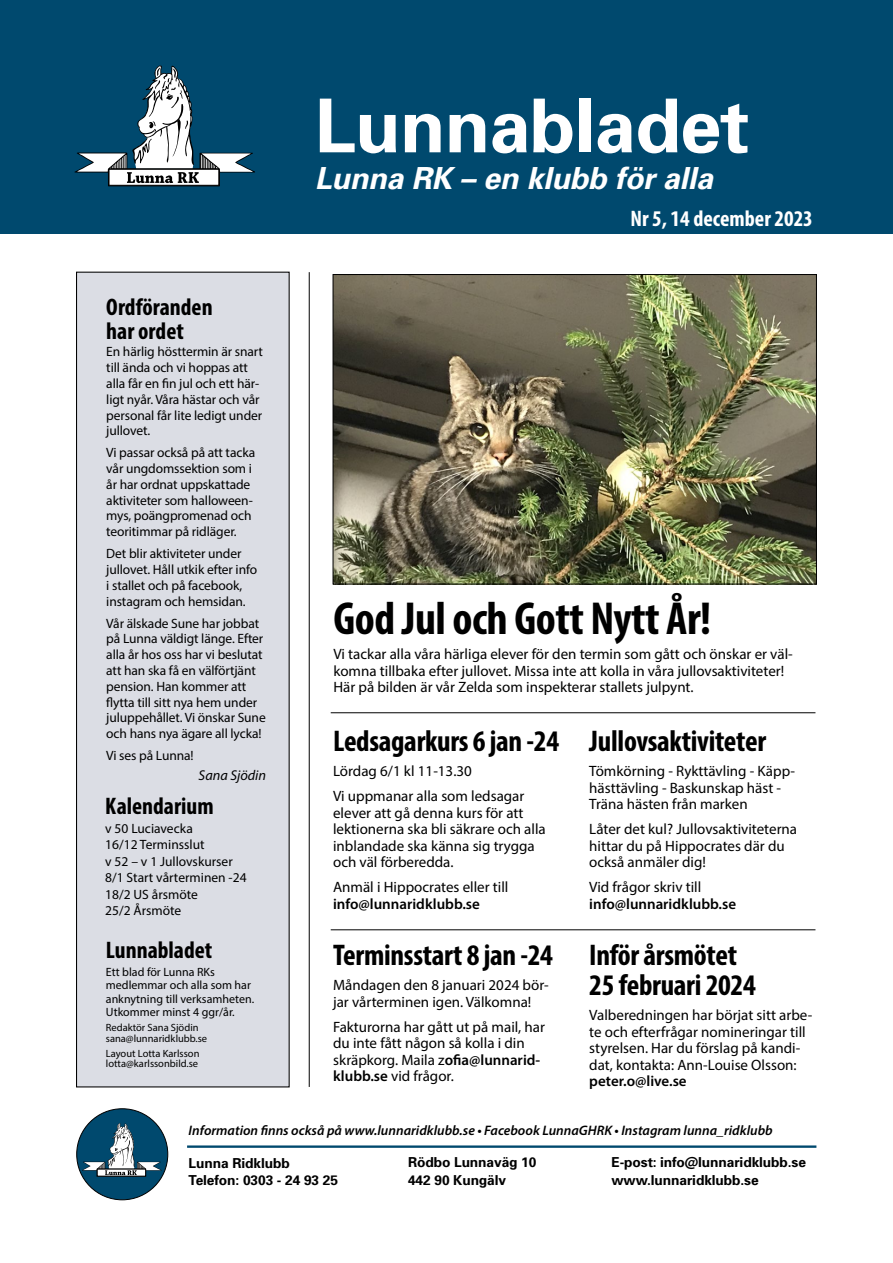
<style>
.page{position:relative;width:893px;height:1263px;background:#fff}
.page>*{position:absolute;margin:0;border:0;box-sizing:border-box;transform-origin:0 0}
.t1{font:700 74.4px "Univers";letter-spacing:-.01em;color:#fff}
.t2{font:700 condensed 46.5px "Myriad Pro";letter-spacing:-.01em;color:#000}
.t3{font:italic 700 30.45px "Univers";letter-spacing:-.005em;color:#fff}
.t4{font:700 condensed 30px/30px "Myriad Pro";letter-spacing:-.01em;color:#000}
.t5{font:700 condensed 24px/24px "Myriad Pro";color:#000}
.t6{font:700 condensed 22.5px "Myriad Pro";color:#fff}
.t7{font:15px/16.5px "Myriad Pro";color:#000}
.t8{font:600 15px "Myriad Pro";color:#000}
.t9{font:italic 14.25px "Myriad Pro";color:#000}
.t10{font:700 13.8px/17.7px "Univers";letter-spacing:-.005em;color:#000}
.t11{font:italic 600 13.8px "Myriad Pro";color:#000}
.t12{font:13.5px/15.8px "Myriad Pro";letter-spacing:-.01em;color:#000}
.t13{font:12px/13.5px "Myriad Pro";color:#000}
.t14{font:10.5px/10.5px "Myriad Pro";color:#000}
.s1{font-weight:600}
</style>
<div class="page">
<div style="left:0;top:0;width:893px;height:234px;background:#00496e"></div>
<div style="left:77px;top:1109px;width:91px;height:91px;background:#00496e;border-radius:50%"></div>
<svg style="left:82px;top:1123px;width:80px;height:54px"></svg>
<svg style="left:75px;top:65px;width:180px;height:121px"></svg>
<hr style="left:187px;top:1145px;width:629px;height:3px;background:#00496e">
<div style="left:77px;top:272px;width:212px;height:815px;background:#dbdde4"></div>
<div style="left:76px;top:272px;width:214px;height:815px;border:1px solid #000"></div>
<hr style="left:309px;top:272px;width:1px;height:815px;background:#000">
<hr style="left:331px;top:929px;width:484px;height:1px;background:#000">
<hr style="left:331px;top:712px;width:484px;height:1px;background:#000">
<img style="left:335px;top:276px;width:480px;height:306px">
<div style="left:333px;top:274px;width:484px;height:310px;border:1px solid #000"></div>
<h1 class="t1" style="left:315px;top:81px;width:436px">Lunnabladet</h1>
<h3 class="t3" style="left:315px;top:160px;width:400px">Lunna RK – en klubb för alla</h3>
<h3 class="t5" style="left:106px;top:294px;width:108px">Ordföranden har ordet</h3>
<p class="t12" style="left:106px;top:344px;width:158px">En härlig hösttermin är snart till ända och vi hoppas att alla får en fin jul och ett här&shy;ligt nyår. Våra hästar och vår personal får lite ledigt under jullovet.</p>
<p class="t12" style="left:106px;top:445px;width:150px">Vi passar också på att tacka vår ungdomssektion som i år har ordnat uppskattade aktiviteter som halloween&shy;mys, poängpromenad och teoritimmar på ridläger.</p>
<p class="t12" style="left:106px;top:546px;width:152px">Det blir aktiviteter under jullovet. Håll utkik efter info i stallet och på facebook, instagram och hemsidan.</p>
<p class="t12" style="left:106px;top:615px;width:161px">Vår älskade Sune har jobbat på Lunna väldigt länge. Efter alla år hos oss har vi beslutat att han ska få en välförtjänt pension. Han kommer att flytta till sitt nya hem under juluppehållet. Vi önskar Sune och hans nya ägare all lycka!</p>
<p class="t12" style="left:106px;top:747px;width:89px">Vi ses på Lunna!</p>
<p class="t9" style="left:199px;top:767px;width:69px">Sana Sjödin</p>
<h3 class="t5" style="left:105px;top:793px;width:110px">Kalendarium</h3>
<p class="t12" style="left:105px;top:820px;width:143px;line-height:16.5px">v 50 Luciavecka<br>16/12 Terminsslut<br>v 52 – v 1 Jullovskurser<br>8/1 Start vårterminen -24<br>18/2 US årsmöte<br>25/2 Årsmöte</p>
<h3 class="t5" style="left:106px;top:938px;width:108px">Lunnabladet</h3>
<p class="t13" style="left:106px;top:965px;width:150px">Ett blad för Lunna RKs medlemmar och alla som har anknytning till verksamheten.<br>Utkommer minst 4 ggr/år.</p>
<p class="t14" style="left:106px;top:1022px;width:103px">Redaktör Sana Sjödin sana@lunnaridklubb.se</p>
<p class="t14" style="left:106px;top:1047px;width:95px">Layout Lotta Karlsson lotta@karlssonbild.se</p>
<h3 class="t6" style="left:630px;top:204px;width:184px">Nr 5, 14 december 2023</h3>
<h2 class="t2" style="left:333px;top:590px;width:379px">God Jul och Gott Nytt År!</h2>
<p class="t7" style="left:333px;top:646px;width:461px">Vi tackar alla våra härliga elever för den termin som gått och önskar er väl&shy;komna tillbaka efter jullovet. Missa inte att kolla in våra jullovsaktiviteter!<br>Här på bilden är vår Zelda som inspekterar stallets julpynt.</p>
<h3 class="t4" style="left:333px;top:726px;width:228px">Ledsagarkurs 6 jan -24</h3>
<p class="t7" style="left:333px;top:759px;width:193px;line-height:25px">Lördag 6/1 kl 11-13.30<br>Vi uppmanar alla som ledsagar</p>
<p class="t7" style="left:333px;top:804px;width:214px">elever att gå denna kurs för att lektionerna ska bli säkrare och alla inblandade ska känna sig trygga och väl förberedda.</p>
<p class="t7" style="left:333px;top:879px;width:177px">Anmäl i Hippocrates eller till</p>
<p class="t8" style="left:333px;top:894px;width:148px">info@lunnaridklubb.se</p>
<h3 class="t4" style="left:333px;top:939px;width:221px">Terminsstart 8 jan -24</h3>
<p class="t7" style="left:333px;top:977px;width:217px">Måndagen den 8 januari 2024 bör&shy;jar vårterminen igen. Välkomna!</p>
<p class="t7" style="left:333px;top:1018px;width:213px">Fakturorna har gått ut på mail, har du inte fått någon så kolla i din skräpkorg. Maila z<span class="s1">ofia@lunnarid&shy;klubb.se</span> vid frågor.</p>
<h3 class="t4" style="left:589px;top:726px;width:178px">Jullovsaktiviteter</h3>
<p class="t7" style="left:589px;top:763px;width:207px">Tömkörning - Rykttävling - Käpp&shy;hästtävling - Baskunskap häst -<br>Träna hästen från marken</p>
<p class="t7" style="left:589px;top:821px;width:209px">Låter det kul? Jullovsaktiviteterna hittar du på Hippocrates där du också anmäler dig!</p>
<p class="t7" style="left:589px;top:879px;width:114px">Vid frågor skriv till</p>
<p class="t8" style="left:589px;top:894px;width:148px">info@lunnaridklubb.se</p>
<h3 class="t4" style="left:589px;top:939px;width:168px">Inför årsmötet<br>25 februari 2024</h3>
<p class="t7" style="left:589px;top:1007px;width:225px">Valberedningen har börjat sitt arbe&shy;te och efterfrågar nomineringar till styrelsen. Har du förslag på kandi&shy;dat, kontakta: Ann-Louise Olsson:</p>
<p class="t8" style="left:589px;top:1072px;width:99px">peter.o@live.se</p>
<p class="t11" style="left:189px;top:1122px;width:586px">Information finns också på www.lunnaridklubb.se • Facebook LunnaGHRK • Instagram lunna_ridklubb</p>
<p class="t10" style="left:189px;top:1154px;width:151px">Lunna Ridklubb<br>Telefon: 0303 - 24 93 25</p>
<p class="t10" style="left:611px;top:1153px;width:196px">E-post: info@lunnaridklubb.se www.lunnaridklubb.se</p>
<p class="t10" style="left:408px;top:1153px;width:130px">Rödbo Lunnaväg 10<br>442 90 Kungälv</p>
</div>
